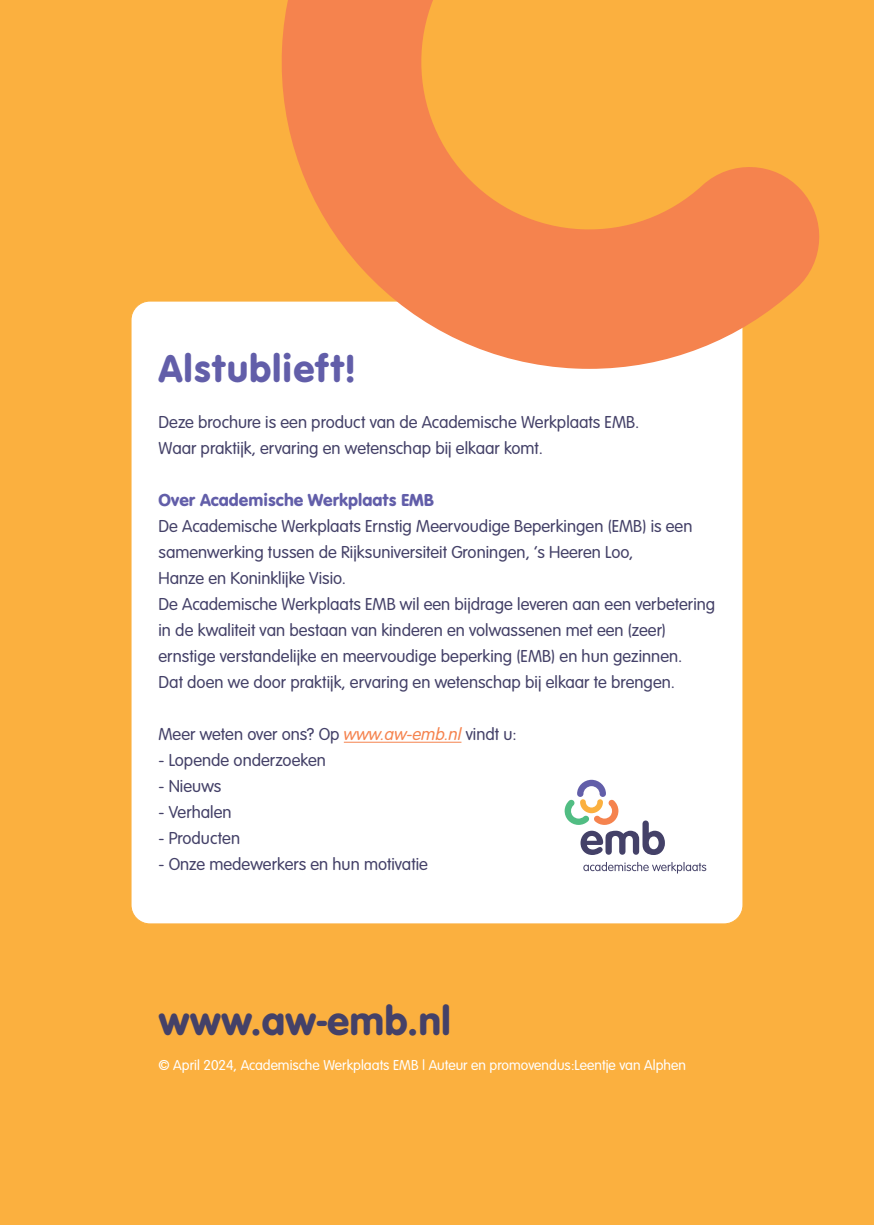
<style>
.page{position:relative;width:874px;height:1225px;background:#fff}
.page>*{position:absolute;margin:0;border:0;box-sizing:border-box;transform-origin:0 0}
.t1{font:42px "VAG Rundschrift D";color:#444168}
.t2{font:40px "VAG Rundschrift D";letter-spacing:.02em;color:#625ea9}
.t3{font:300 18px/26px "VAG Rundschrift D";color:#444168}
.t4{font:18px "VAG Rundschrift D";color:#625ea9}
.t5{font:300 15px "VAG Rundschrift D";color:#fff}
.s1{font-style:italic;color:#f5834e}
</style>
<div class="page">
<div style="left:0;top:0;width:873px;height:1225px;background:#fbb03f"></div>
<div style="left:131px;top:301px;width:611px;height:623px;background:#fff;border-radius:19px"></div>
<hr style="left:343px;top:742px;width:118px;height:1px;background:#f5834e">
<svg style="left:583px;top:862px;width:123px;height:11px"></svg>
<svg style="left:564px;top:780px;width:100px;height:75px"></svg>
<svg style="left:278px;top:0;width:542px;height:369px"></svg>
<h2 class="t2" style="left:158px;top:345px;width:198px">Alstublieft!</h2>
<p class="t3" style="left:158px;top:410px;width:482px">Deze brochure is een product van de Academische Werkplaats EMB.<br>Waar praktijk, ervaring en wetenschap bij elkaar komt.</p>
<p class="t4" style="left:158px;top:490px;width:277px">Over Academische Werkplaats EMB</p>
<p class="t3" style="left:158px;top:514px;width:558px">De Academische Werkplaats Ernstig Meervoudige Beperkingen (EMB) is een samenwerking tussen de Rijksuniversiteit Groningen, ’s Heeren Loo,<br>Hanze en Koninklijke Visio.<br>De Academische Werkplaats EMB wil een bijdrage leveren aan een verbetering in de kwaliteit van bestaan van kinderen en volwassenen met een (zeer) ernstige verstandelijke en meervoudige beperking (EMB) en hun gezinnen.<br>Dat doen we door praktijk, ervaring en wetenschap bij elkaar te brengen.</p>
<p class="t3" style="left:158px;top:722px;width:359px">Meer weten over ons? Op <span class="s1">www.aw-emb.nl</span> vindt u:</p>
<p class="t3" style="left:158px;top:748px;width:169px">- Lopende onderzoeken</p>
<p class="t3" style="left:158px;top:774px;width:64px">- Nieuws</p>
<p class="t3" style="left:158px;top:800px;width:74px">- Verhalen</p>
<p class="t3" style="left:158px;top:826px;width:83px">- Producten</p>
<p class="t3" style="left:158px;top:852px;width:271px">- Onze medewerkers en hun motivatie</p>
<h1 class="t1" style="left:158px;top:995px;width:294px">www.aw-emb.nl</h1>
<p class="t5" style="left:158px;top:1056px;width:528px">© April 2024, Academische Werkplaats EMB | Auteur en promovendus:Leentje van Alphen</p>
</div>
